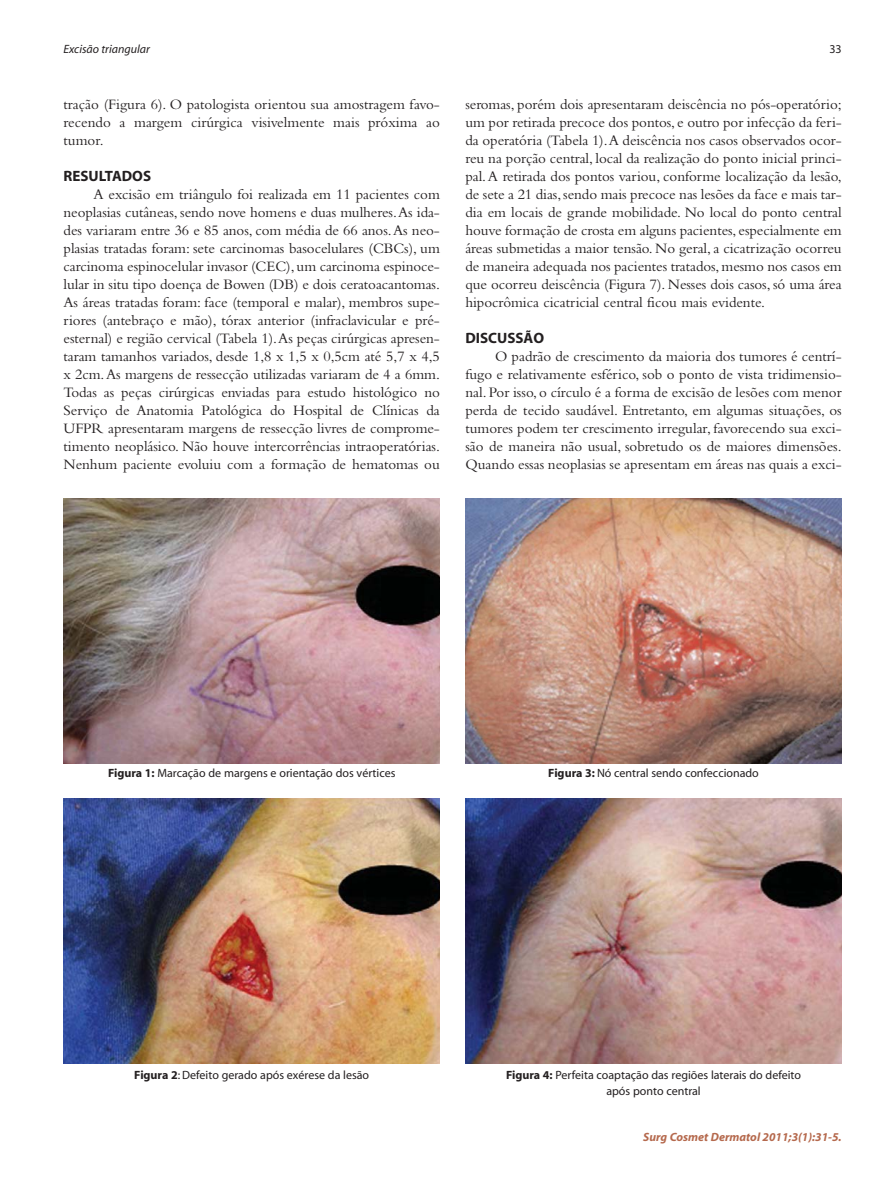
<style>
.page{position:relative;width:893px;height:1191px;background:#fff}
.page>*{position:absolute;margin:0;border:0;box-sizing:border-box;transform-origin:0 0}
.t1{font:15px/18px "Bembo";letter-spacing:-.005em;color:#231f20;text-align:justify}
.t2{font:700 15px "Myriad";color:#231f20}
.t3{font:12px/16.5px "Myriad";color:#231f20;text-align:center}
.t4{font:italic 700 12px "Myriad";color:#b5694d}
.t5{font:italic 12px "Myriad";color:#231f20}
.s1{font-weight:700}
</style>
<div class="page">
<img style="left:64px;top:798px;width:376px;height:266px">
<img style="left:64px;top:498px;width:376px;height:265px">
<img style="left:465px;top:798px;width:377px;height:266px">
<img style="left:465px;top:498px;width:377px;height:265px">
<p class="t5" style="left:64px;top:45px;width:88px">Excisão triangular</p>
<p class="t3" style="left:829px;top:42px;width:14px">33</p>
<p class="t1" style="left:64px;top:97px;width:378px">tração (Figura 6). O patologista orientou sua amostragem favo&shy;recendo a margem cirúrgica visivelmente mais próxima ao tumor.</p>
<p class="t2" style="left:64px;top:170px;width:89px">RESULTADOS</p>
<p class="t1" style="left:64px;top:187px;width:378px;text-indent:30px">A excisão em triângulo foi realizada em 11 pacientes com neoplasias cutâneas, sendo nove homens e duas mulheres.As ida&shy;des variaram entre 36 e 85 anos, com média de 66 anos.As neo&shy;plasias tratadas foram: sete carcinomas basocelulares (CBCs), um carcinoma espinocelular invasor (CEC),um carcinoma espinoce&shy;lular in situ tipo doença de Bowen (DB) e dois ceratoacantomas.<br>As áreas tratadas foram: face (temporal e malar), membros supe&shy;riores (antebraço e mão), tórax anterior (infraclavicular e pré&shy;esternal) e região cervical (Tabela 1).As peças cirúrgicas apresen&shy;taram tamanhos variados, desde 1,8 x 1,5 x 0,5cm até 5,7 x 4,5 x 2cm.As margens de ressecção utilizadas variaram de 4 a 6mm.<br>Todas as peças cirúrgicas enviadas para estudo histológico no Serviço de Anatomia Patológica do Hospital de Clínicas da UFPR apresentaram margens de ressecção livres de comprome&shy;timento neoplásico. Não houve intercorrências intraoperatórias.<br>Nenhum paciente evoluiu com a formação de hematomas ou</p>
<p class="t1" style="left:465px;top:97px;width:378px">seromas, porém dois apresentaram deiscência no pós-operatório; um por retirada precoce dos pontos, e outro por infecção da feri&shy;da operatória (Tabela 1).A deiscência nos casos observados ocor&shy;reu na porção central, local da realização do ponto inicial princi&shy;pal.A retirada dos pontos variou, conforme localização da lesão, de sete a 21 dias,sendo mais precoce nas lesões da face e mais tar&shy;dia em locais de grande mobilidade. No local do ponto central houve formação de crosta em alguns pacientes,especialmente em áreas submetidas a maior tensão. No geral, a cicatrização ocorreu de maneira adequada nos pacientes tratados,mesmo nos casos em que ocorreu deiscência (Figura 7). Nesses dois casos, só uma área hipocrômica cicatricial central ficou mais evidente.</p>
<p class="t2" style="left:465px;top:332px;width:80px">DISCUSSÃO</p>
<p class="t1" style="left:465px;top:349px;width:378px;text-indent:30px">O padrão de crescimento da maioria dos tumores é centrí&shy;fugo e relativamente esférico, sob o ponto de vista tridimensio&shy;nal. Por isso, o círculo é a forma de excisão de lesões com menor perda de tecido saudável. Entretanto, em algumas situações, os tumores podem ter crescimento irregular, favorecendo sua exci&shy;são de maneira não usual, sobretudo os de maiores dimensões.<br>Quando essas neoplasias se apresentam em áreas nas quais a exci-</p>
<p class="t3" style="left:108px;top:765px;width:289px"><span class="s1">Figura 1:</span> Marcação de margens e orientação dos vértices</p>
<p class="t3" style="left:548px;top:765px;width:212px"><span class="s1">Figura 3:</span> Nó central sendo confeccionado</p>
<p class="t3" style="left:134px;top:1067px;width:236px"><span class="s1">Figura 2</span>: Defeito gerado após exérese da lesão</p>
<p class="t3" style="left:506px;top:1067px;width:296px"><span class="s1">Figura 4:</span> Perfeita coaptação das regiões laterais do defeito após ponto central</p>
<p class="t4" style="left:643px;top:1132px;width:200px">Surg Cosmet Dermatol 2011;3(1):31-5.</p>
</div>
